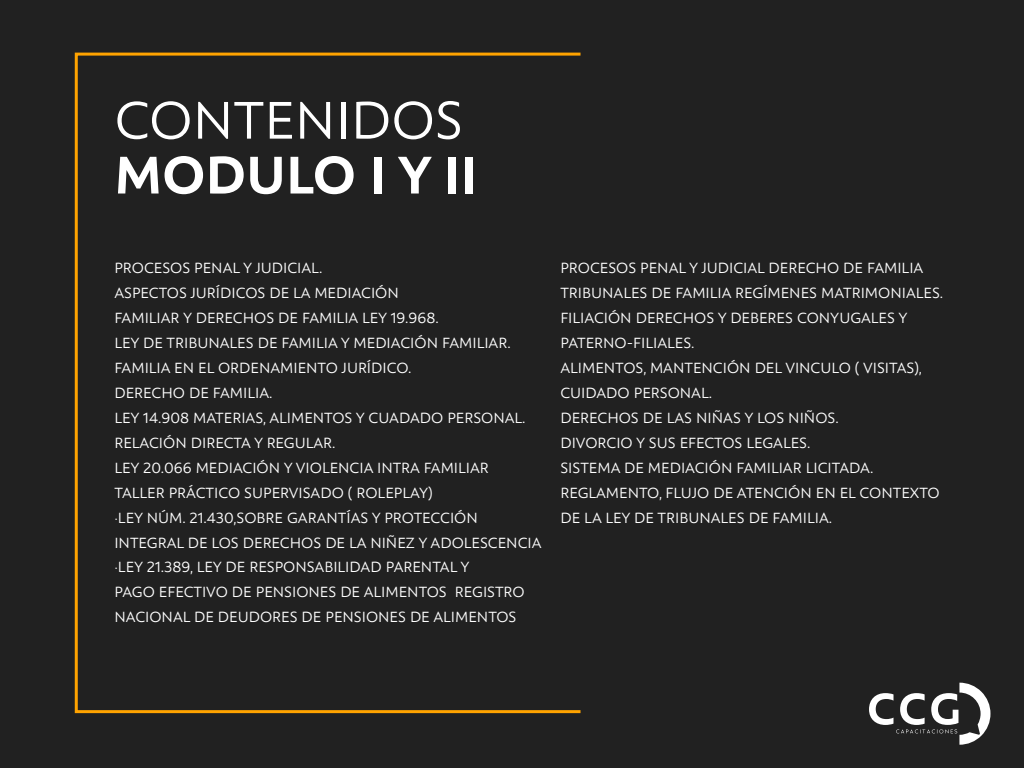
<style>
.page{position:relative;width:1024px;height:768px;background:#212121}
.page>*{position:absolute;margin:0;border:0;box-sizing:border-box;transform-origin:0 0}
.t1{font:61px "Rawson Pro";color:#fff}
.t2{font:700 61px "Rawson Pro";color:#fff}
.t3{font:17px/25px "Rawson Pro";color:#fff}
</style>
<div class="page">
<svg style="left:869px;top:683px;width:121px;height:62px"></svg>
<div style="left:75px;top:53px;width:507px;height:660px;border:3px solid #ffa300"></div>
<h1 class="t1" style="left:114px;top:87px;width:350px">CONTENIDOS</h1>
<h1 class="t2" style="left:114px;top:139px;width:365px">MODULO I Y II</h1>
<p class="t3" style="left:114px;top:255px;width:429px">PROCESOS PENAL Y JUDICIAL.<br>ASPECTOS JURÍDICOS DE LA MEDIACIÓN<br>FAMILIAR Y DERECHOS DE FAMILIA LEY 19.968.<br>LEY DE TRIBUNALES DE FAMILIA Y MEDIACIÓN FAMILIAR.<br>FAMILIA EN EL ORDENAMIENTO JURÍDICO.<br>DERECHO DE FAMILIA.<br>LEY 14.908 MATERIAS, ALIMENTOS Y CUADADO PERSONAL.<br>RELACIÓN DIRECTA Y REGULAR.<br>LEY 20.066 MEDIACIÓN Y VIOLENCIA INTRA FAMILIAR TALLER PRÁCTICO SUPERVISADO ( ROLEPLAY)<br>·LEY NÚM. 21.430,SOBRE GARANTÍAS Y PROTECCIÓN INTEGRAL DE LOS DERECHOS DE LA NIÑEZ Y ADOLESCENCIA ·LEY 21.389, LEY DE RESPONSABILIDAD PARENTAL Y<br>PAGO EFECTIVO DE PENSIONES DE ALIMENTOS REGISTRO NACIONAL DE DEUDORES DE PENSIONES DE ALIMENTOS</p>
<p class="t3" style="left:560px;top:255px;width:384px">PROCESOS PENAL Y JUDICIAL DERECHO DE FAMILIA TRIBUNALES DE FAMILIA REGÍMENES MATRIMONIALES.<br>FILIACIÓN DERECHOS Y DEBERES CONYUGALES Y PATERNO-FILIALES.<br>ALIMENTOS, MANTENCIÓN DEL VINCULO ( VISITAS), CUIDADO PERSONAL.<br>DERECHOS DE LAS NIÑAS Y LOS NIÑOS.<br>DIVORCIO Y SUS EFECTOS LEGALES.<br>SISTEMA DE MEDIACIÓN FAMILIAR LICITADA.<br>REGLAMENTO, FLUJO DE ATENCIÓN EN EL CONTEXTO DE LA LEY DE TRIBUNALES DE FAMILIA.</p>
</div>
